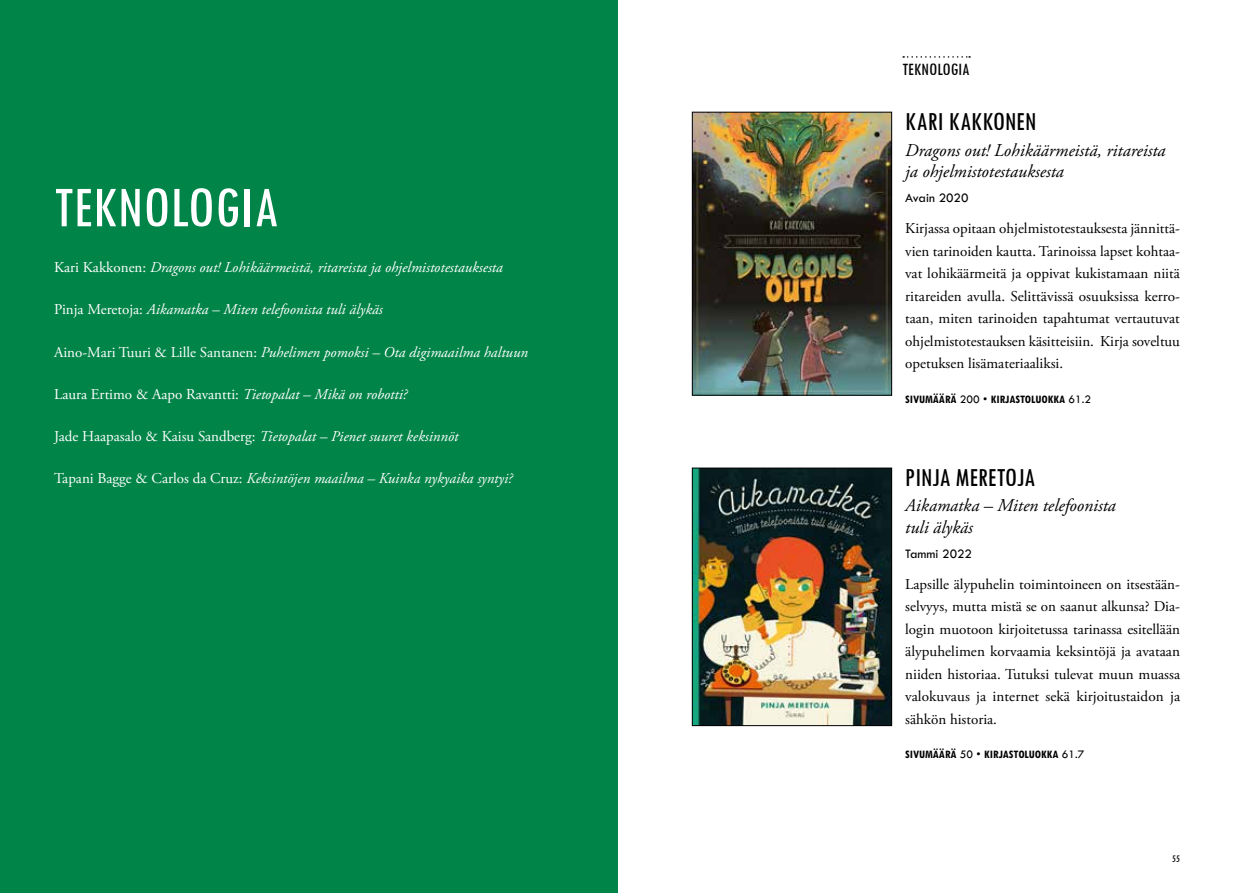
<style>
.page{position:relative;width:1234px;height:893px;background:#fff}
.page>*{position:absolute;margin:0;border:0;box-sizing:border-box;transform-origin:0 0}
.t1{font:condensed 60px "Tw Cen";color:#fff}
.t2{font:condensed 27px "Tw Cen";color:#000}
.t3{font:italic 18px/21.6px "Adobe Garamond Pro";color:#000}
.t4{font:condensed 18px "Tw Cen";color:#000}
.t5{font:15px/22.5px "Adobe Garamond Pro";color:#000;text-align:justify}
.t6{font:italic 15px "Adobe Garamond Pro";color:#fff}
.t7{font:15px "Adobe Garamond Pro";color:#fff}
.t8{font:13.5px "Tw Cen MT Std";color:#000}
.t9{font:700 condensed 12px "Tw Cen MT Std";color:#000}
.t10{font:condensed 10.5px "Tw Cen";color:#000}
.s1{font-style:normal}
.s2{font-style:italic}
.s3{font-weight:400;font-stretch:normal}
</style>
<div class="page">
<svg style="left:903px;top:56px;width:66px;height:2px"></svg>
<div style="left:0;top:0;width:617px;height:893px;background:#008448"></div>
<img style="left:694px;top:114px;width:195px;height:279px">
<div style="left:692px;top:112px;width:199px;height:283px;border:1px solid #000"></div>
<img style="left:694px;top:470px;width:195px;height:254px">
<div style="left:692px;top:468px;width:199px;height:258px;border:1px solid #000"></div>
<h1 class="t1" style="left:54px;top:171px;width:226px">TEKNOLOGIA</h1>
<p class="t6" style="left:54px;top:258px;width:450px"><span class="s1">Kari Kakkonen:</span> Dragons out! Lohikäärmeistä, ritareista ja ohjelmistotestauksesta</p>
<p class="t6" style="left:54px;top:301px;width:330px"><span class="s1">Pinja Meretoja:</span> Aikamatka – Miten telefoonista tuli älykäs</p>
<p class="t6" style="left:54px;top:343px;width:475px"><span class="s1">Aino-Mari Tuuri &amp; Lille Santanen:</span> Puhelimen pomoksi – Ota digimaailma haltuun</p>
<p class="t7" style="left:54px;top:385px;width:355px">Laura Ertimo &amp; Aapo Ravantti: <span class="s2">Tietopalat – Mikä on robotti?</span></p>
<p class="t6" style="left:54px;top:427px;width:406px"><span class="s1">Jade Haapasalo &amp; Kaisu Sandberg:</span> Tietopalat – Pienet suuret keksinnöt</p>
<p class="t6" style="left:54px;top:470px;width:460px"><span class="s1">Tapani Bagge &amp; Carlos da Cruz:</span> Keksintöjen maailma – Kuinka nykyaika syntyi?</p>
<p class="t4" style="left:902px;top:58px;width:69px">TEKNOLOGIA</p>
<h2 class="t2" style="left:905px;top:105px;width:132px">KARI KAKKONEN</h2>
<p class="t3" style="left:905px;top:140px;width:262px">Dragons out! Lohikäärmeistä, ritareista ja ohjelmistotestauksesta</p>
<p class="t8" style="left:905px;top:191px;width:65px">Avain 2020</p>
<p class="t5" style="left:905px;top:218px;width:276px">Kirjassa opitaan ohjelmistotestauksesta jännittä&shy;vien tarinoiden kautta. Tarinoissa lapset kohtaa&shy;vat lohikäärmeitä ja oppivat kukistamaan niitä ritareiden avulla. Selittävissä osuuksissa kerro&shy;taan, miten tarinoiden tapahtumat vertautuvat ohjelmistotestauksen käsitteisiin. Kirja soveltuu opetuksen lisämateriaaliksi.</p>
<p class="t9" style="left:905px;top:393px;width:187px">SIVUMÄÄRÄ <span class="s3">200 •</span> KIRJASTOLUOKKA <span class="s3">61.2</span></p>
<h2 class="t2" style="left:905px;top:461px;width:131px">PINJA MERETOJA</h2>
<p class="t3" style="left:905px;top:495px;width:212px">Aikamatka – Miten telefoonista tuli älykäs</p>
<p class="t8" style="left:905px;top:546px;width:68px">Tammi 2022</p>
<p class="t5" style="left:905px;top:573px;width:276px">Lapsille älypuhelin toimintoineen on itsestään&shy;selvyys, mutta mistä se on saanut alkunsa? Dia&shy;login muotoon kirjoitetussa tarinassa esitellään älypuhelimen korvaamia keksintöjä ja avataan niiden historiaa. Tutuksi tulevat muun muassa valokuvaus ja internet sekä kirjoitustaidon ja sähkön historia.</p>
<p class="t9" style="left:905px;top:748px;width:181px">SIVUMÄÄRÄ <span class="s3">50 •</span> KIRJASTOLUOKKA <span class="s3">61.7</span></p>
<p class="t10" style="left:1171px;top:852px;width:9px">55</p>
</div>
